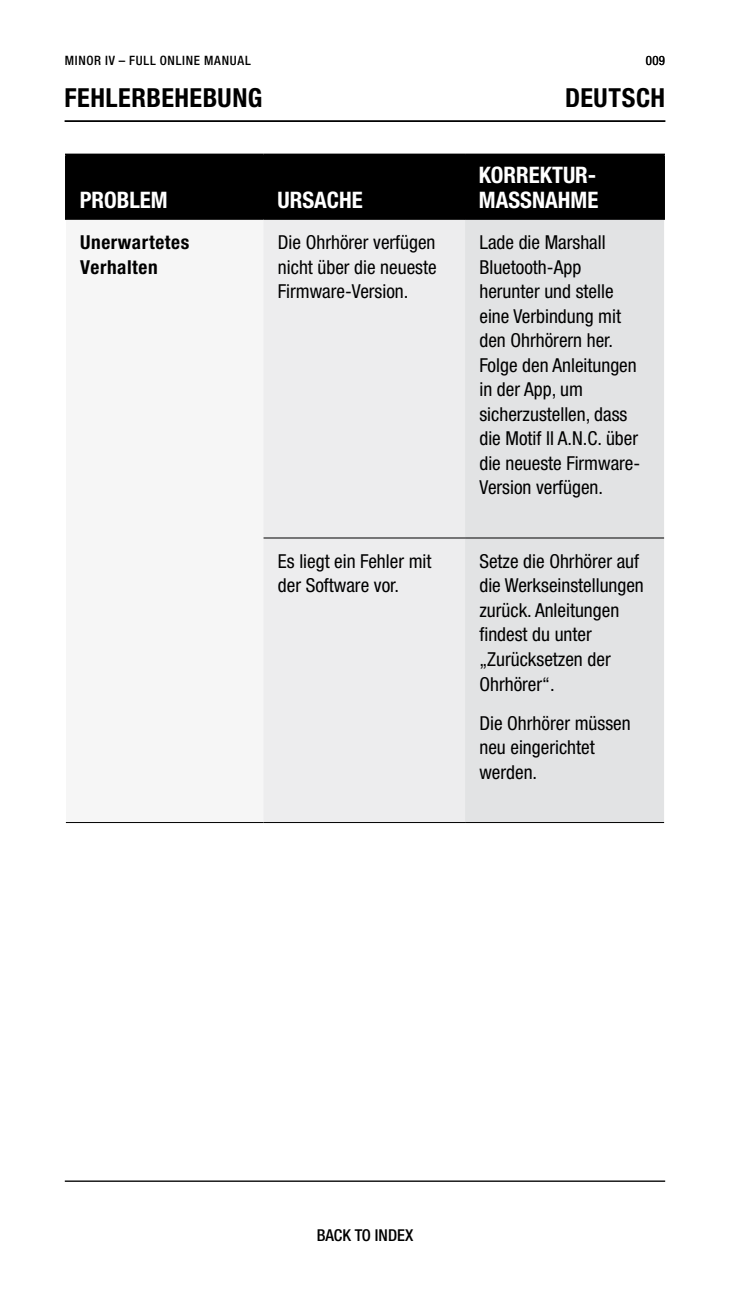
<style>
.page{position:relative;width:730px;height:1297px;background:#fff}
.page>*{position:absolute;margin:0;border:0;box-sizing:border-box;transform-origin:0 0}
.t1{font:700 condensed 26.25px "Helvetica Neue LTW1 G";letter-spacing:.02em;color:#000}
.t2{font:700 condensed 22.75px/24.5px "Helvetica Neue LTW1 G";color:#fff}
.t3{font:condensed 19.25px/24.5px "Helvetica Neue LTW1 G";color:#000}
.t4{font:700 condensed 19.25px/24.5px "Helvetica Neue LTW1 G";letter-spacing:.03em;color:#000}
.t5{font:500 condensed 16.45px "Helvetica Neue LTW1 G";color:#000}
.t6{font:500 condensed 12.95px "Helvetica Neue LTW1 G";letter-spacing:.055em;color:#000}
.t7{font:condensed 12.95px "Helvetica Neue LTW1 G";color:#000}
</style>
<div class="page">
<hr style="left:65px;top:1180px;width:599px;height:1px;background:#000">
<hr style="left:65px;top:120px;width:600px;height:2px;background:#000">
<div style="left:67px;top:155px;width:596px;height:64px;background:#000"></div>
<div style="left:66px;top:219px;width:197px;height:603px;background:#f6f6f6"></div>
<div style="left:263px;top:220px;width:202px;height:602px;background:#ededee"></div>
<div style="left:465px;top:220px;width:198px;height:602px;background:#e2e3e4"></div>
<hr style="left:65px;top:155px;width:2px;height:64px;background:#000">
<hr style="left:262px;top:155px;width:2px;height:64px;background:#000">
<hr style="left:65px;top:154px;width:198px;height:1px;background:#000">
<hr style="left:464px;top:155px;width:1px;height:64px;background:#000">
<hr style="left:263px;top:154px;width:202px;height:1px;background:#000">
<hr style="left:663px;top:155px;width:1px;height:64px;background:#000">
<hr style="left:465px;top:154px;width:199px;height:1px;background:#000">
<hr style="left:65px;top:219px;width:198px;height:1px;background:#000">
<hr style="left:263px;top:219px;width:202px;height:1px;background:#000">
<hr style="left:465px;top:219px;width:199px;height:1px;background:#000">
<hr style="left:263px;top:537px;width:202px;height:1px;background:#000">
<hr style="left:465px;top:537px;width:198px;height:1px;background:#000">
<hr style="left:263px;top:822px;width:202px;height:1px;background:#000">
<hr style="left:465px;top:822px;width:198px;height:1px;background:#000">
<hr style="left:66px;top:822px;width:197px;height:1px;background:#000">
<p class="t6" style="left:65px;top:52px;width:187px">MINOR IV – FULL ONLINE MANUAL</p>
<p class="t7" style="left:645px;top:53px;width:21px">009</p>
<h1 class="t1" style="left:65px;top:82px;width:199px">FEHLERBEHEBUNG</h1>
<h1 class="t1" style="left:564px;top:82px;width:101px">DEUTSCH</h1>
<p class="t2" style="left:80px;top:188px;width:89px">PROBLEM</p>
<p class="t2" style="left:277px;top:188px;width:87px">URSACHE</p>
<p class="t2" style="left:478px;top:163px;width:121px">KORREKTUR-<br>MASSNAHME</p>
<p class="t4" style="left:80px;top:230px;width:110px">Unerwartetes<br>Verhalten</p>
<p class="t3" style="left:278px;top:230px;width:160px;text-align:justify">Die Ohrhörer verfügen nicht über die neueste Firmware-Version.</p>
<p class="t3" style="left:479px;top:230px;width:162px">Lade die Marshall<br>Bluetooth-App herunter und stelle eine Verbindung mit den Ohrhörern her.<br>Folge den Anleitungen in der App, um sicherzustellen, dass die Motif II A.N.C. über die neueste Firmware-<br>Version verfügen.</p>
<p class="t3" style="left:278px;top:549px;width:155px">Es liegt ein Fehler mit der Software vor.</p>
<p class="t3" style="left:479px;top:549px;width:166px">Setze die Ohrhörer auf die Werkseinstellungen zurück. Anleitungen findest du unter „Zurücksetzen der<br>Ohrhörer“.</p>
<p class="t3" style="left:479px;top:711px;width:153px">Die Ohrhörer müssen neu eingerichtet werden.</p>
<p class="t5" style="left:316px;top:1225px;width:98px">BACK TO INDEX</p>
</div>
